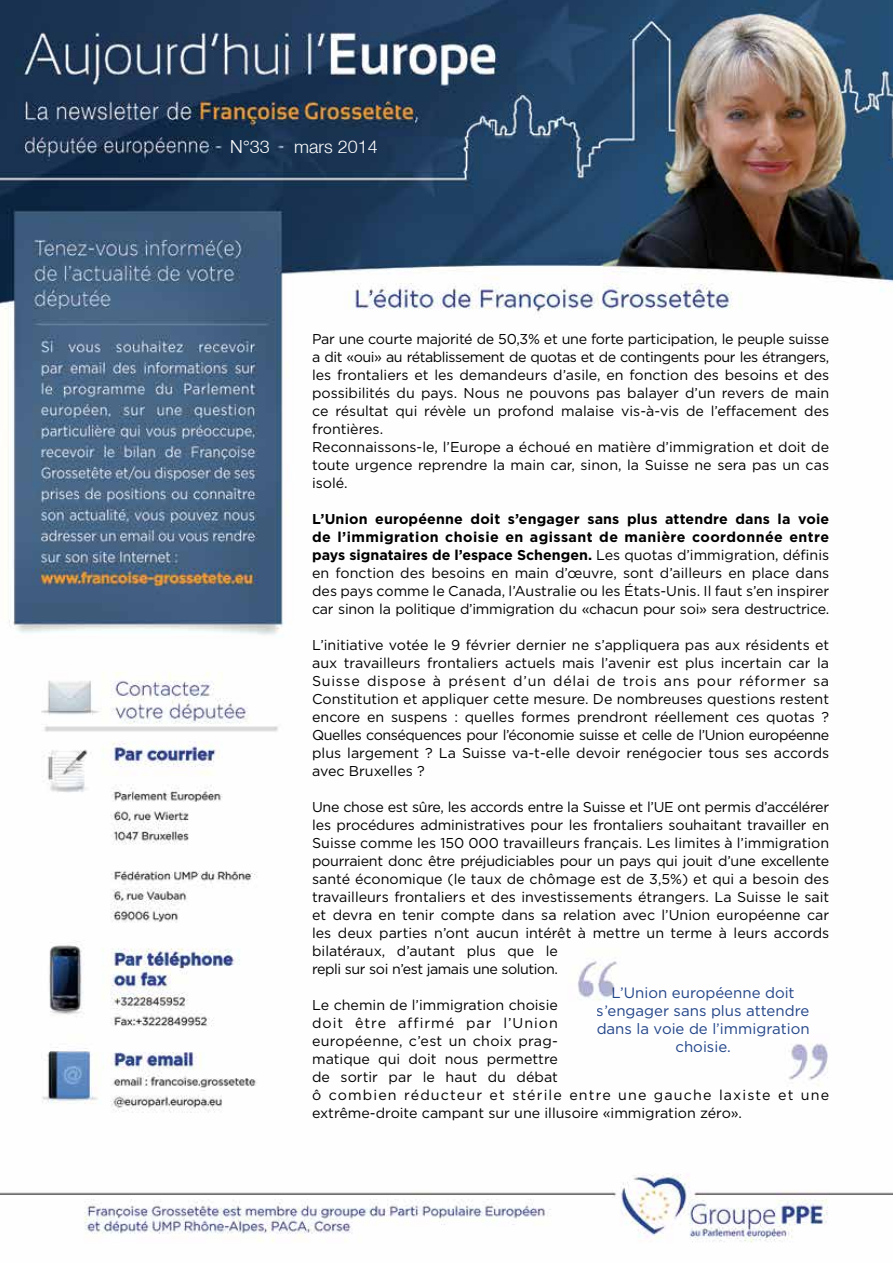
<style>
.page{position:relative;width:893px;height:1263px;background:#fff}
.page>*{position:absolute;margin:0;border:0;box-sizing:border-box;transform-origin:0 0}
.t1{font:300 18px "Helvetica Neue LT";color:#fff}
.t2{font:15px/18px "Gotham";color:#22458a;text-align:center}
.t3{font:14.25px/18px "Gotham";color:#000}
.s1{font-weight:700}
</style>
<div class="page">
<img style="left:0;top:0;width:893px;height:1243px">
<p class="t1" style="left:230px;top:135px;width:41px">N°33</p>
<p class="t1" style="left:294px;top:135px;width:85px">mars 2014</p>
<p class="t3" style="left:312px;top:329px;width:519px">Par une courte majorité de 50,3% et une forte participation, le peuple suisse a dit «oui» au rétablissement de quotas et de contingents pour les étrangers, les frontaliers et les demandeurs d’asile, en fonction des besoins et des possibilités du pays. Nous ne pouvons pas balayer d’un revers de main ce résultat qui révèle un profond malaise vis-à-vis de l’effacement des frontières.<br>Reconnaissons-le, l’Europe a échoué en matière d’immigration et doit de toute urgence reprendre la main car, sinon, la Suisse ne sera pas un cas isolé.</p>
<p class="t3" style="left:312px;top:509px;width:519px;text-align:justify"><span class="s1">L’Union européenne doit s’engager sans plus attendre dans la voie de l’immigration choisie en agissant de manière coordonnée entre pays signataires de l’espace Schengen.</span> Les quotas d’immigration, définis en fonction des besoins en main d’œuvre, sont d’ailleurs en place dans des pays comme le Canada, l’Australie ou les États-Unis. Il faut s’en inspirer car sinon la politique d’immigration du «chacun pour soi» sera destructrice.</p>
<p class="t3" style="left:312px;top:635px;width:519px;text-align:justify">L’initiative votée le 9 février dernier ne s’appliquera pas aux résidents et aux travailleurs frontaliers actuels mais l’avenir est plus incertain car la Suisse dispose à présent d’un délai de trois ans pour réformer sa Constitution et appliquer cette mesure. De nombreuses questions restent encore en suspens : quelles formes prendront réellement ces quotas ?<br>Quelles conséquences pour l’économie suisse et celle de l’Union européenne plus largement ? La Suisse va-t-elle devoir renégocier tous ses accords avec Bruxelles ?</p>
<p class="t3" style="left:312px;top:797px;width:519px">Une chose est sûre, les accords entre la Suisse et l’UE ont permis d’accélérer les procédures administratives pour les frontaliers souhaitant travailler en Suisse comme les 150 000 travailleurs français. Les limites à l’immigration pourraient donc être préjudiciables pour un pays qui jouit d’une excellente santé économique (le taux de chômage est de 3,5%) et qui a besoin des travailleurs frontaliers et des investissements étrangers. La Suisse le sait et devra en tenir compte dans sa relation avec l’Union européenne car les deux parties n’ont aucun intérêt à mettre un terme à leurs accords bilatéraux, d’autant plus que le<br>repli sur soi n’est jamais une solution.</p>
<p class="t3" style="left:312px;top:995px;width:519px">Le chemin de l’immigration choisie<br>doit être affirmé par l’Union<br>européenne, c’est un choix prag-<br>matique qui doit nous permettre<br>de sortir par le haut du débat<br>ô combien réducteur et stérile entre une gauche laxiste et une extrême-droite campant sur une illusoire «immigration zéro».</p>
<p class="t2" style="left:597px;top:984px;width:214px">L’Union européenne doit s’engager sans plus attendre dans la voie de l’immigration choisie.</p>
</div>
